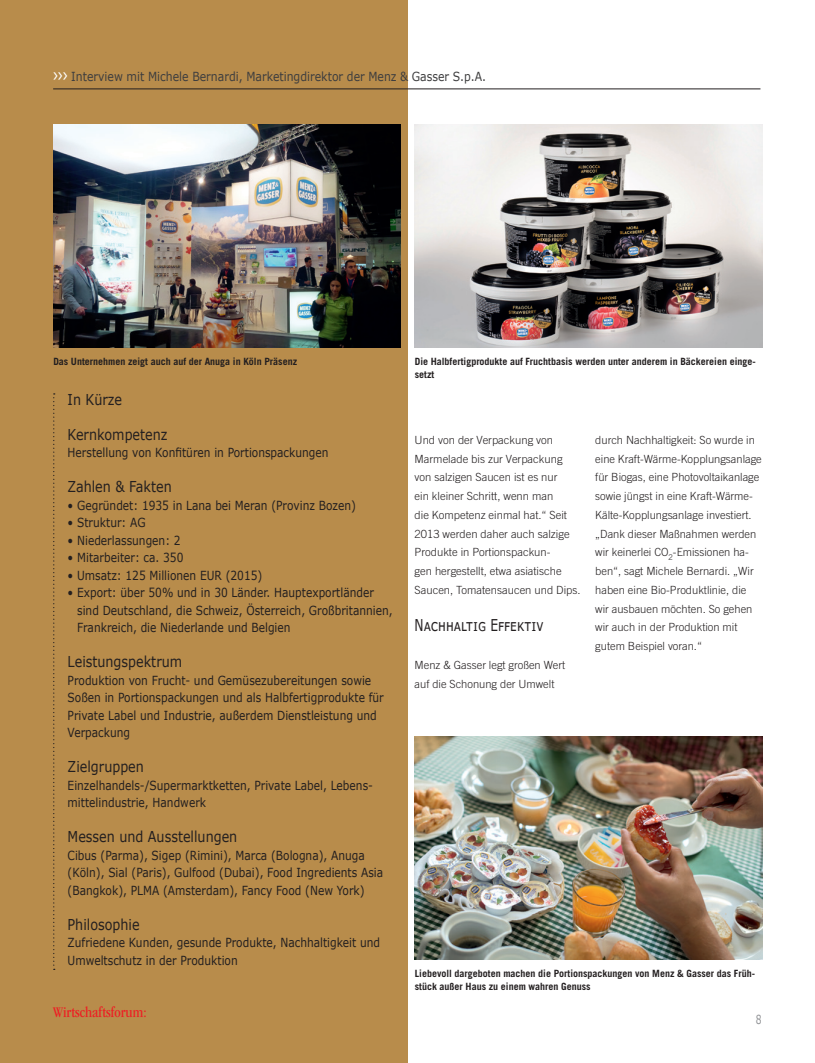
<style>
.page{position:relative;width:815px;height:1063px;background:#fff}
.page>*{position:absolute;margin:0;border:0;box-sizing:border-box;transform-origin:0 0}
.t1{font:16.25px "Verdana";color:#231f20;scale:.75 1}
.t2{font:condensed 15.25px "ITC Garamond Std";color:#ee1d23}
.t3{font:15px "Verdana";color:#231f20;scale:.85 1}
.t4{font:12.5px/17.5px "Verdana";color:#231f20;scale:.85 1}
.t5{font:12.5px "Verdana";color:#3e3e3f;scale:.87 1}
.t6{font:12.5px "Verdana";color:#939598;scale:.74 1}
.t7{font:300 11.25px/18.8px "Trade Gothic LT Pro";color:#231f20}
.t8{font:700 10px/12.5px "Trade Gothic LT Pro";color:#231f20}
.s1{font-family:"Myriad Pro";font-size:20px;color:#fff}
</style>
<div class="page">
<div style="left:0;top:0;width:408px;height:1063px;background:#b88c4b"></div>
<hr style="left:53px;top:89px;width:707px;height:1px;background:#231f20">
<svg style="left:53px;top:393px;width:2px;height:577px"></svg>
<img style="left:53px;top:124px;width:348px;height:223px">
<img style="left:415px;top:124px;width:347px;height:223px">
<img style="left:415px;top:736px;width:347px;height:223px">
<p class="t5" style="left:53px;top:68px;width:499px"><span class="s1">›››</span> Interview mit Michele Bernardi, Marketingdirektor der Menz &amp; Gasser S.p.A.</p>
<p class="t8" style="left:53px;top:355px;width:245px">Das Unternehmen zeigt auch auf der Anuga in Köln Präsenz</p>
<p class="t8" style="left:415px;top:355px;width:342px">Die Halbfertigprodukte auf Fruchtbasis werden unter anderem in Bäckereien einge&shy;setzt</p>
<p class="t3" style="left:68px;top:389px;width:66px">In Kürze</p>
<p class="t3" style="left:68px;top:424px;width:119px">Kernkompetenz</p>
<p class="t4" style="left:68px;top:444px;width:309px">Herstellung von Konfitüren in Portionspackungen</p>
<p class="t3" style="left:68px;top:477px;width:124px">Zahlen &amp; Fakten</p>
<p class="t4" style="left:68px;top:496px;width:341px">• Gegründet: 1935 in Lana bei Meran (Provinz Bozen)</p>
<p class="t4" style="left:68px;top:514px;width:93px">• Struktur: AG</p>
<p class="t4" style="left:68px;top:531px;width:134px">• Niederlassungen: 2</p>
<p class="t4" style="left:68px;top:549px;width:138px">• Mitarbeiter: ca. 350</p>
<p class="t4" style="left:68px;top:566px;width:231px">• Umsatz: 125 Millionen EUR (2015)</p>
<p class="t4" style="left:77px;top:584px;width:373px;text-indent:-10px">• Export: über 50% und in 30 Länder. Hauptexportländer sind Deutschland, die Schweiz, Österreich, Großbritannien,<br>Frankreich, die Niederlande und Belgien</p>
<p class="t3" style="left:68px;top:652px;width:136px">Leistungspektrum</p>
<p class="t4" style="left:68px;top:671px;width:374px">Produktion von Frucht- und Gemüsezubereitungen sowie Soßen in Portionspackungen und als Halbfertigprodukte für Private Label und Industrie, außerdem Dienstleistung und Verpackung</p>
<p class="t3" style="left:68px;top:757px;width:91px">Zielgruppen</p>
<p class="t4" style="left:68px;top:776px;width:361px">Einzelhandels-/Supermarktketten, Private Label, Lebens&shy;mittelindustrie, Handwerk</p>
<p class="t3" style="left:68px;top:827px;width:201px">Messen und Ausstellungen</p>
<p class="t4" style="left:68px;top:846px;width:373px">Cibus (Parma), Sigep (Rimini), Marca (Bologna), Anuga (Köln), Sial (Paris), Gulfood (Dubai), Food Ingredients Asia (Bangkok), PLMA (Amsterdam), Fancy Food (New York)</p>
<p class="t3" style="left:68px;top:914px;width:86px">Philosophie</p>
<p class="t4" style="left:68px;top:934px;width:369px">Zufriedene Kunden, gesunde Produkte, Nachhaltigkeit und<br>Umweltschutz in der Produktion</p>
<p class="t2" style="left:53px;top:1004px;width:95px">Wirtschaftsforum:</p>
<p class="t7" style="left:415px;top:430px;width:168px">Und von der Verpackung von<br>Marmelade bis zur Verpackung von salzigen Saucen ist es nur<br>ein kleiner Schritt, wenn man<br>die Kompetenz einmal hat.“ Seit<br>2013 werden daher auch salzige<br>Produkte in Portionspackun-<br>gen hergestellt, etwa asiatische<br>Saucen, Tomatensaucen und Dips.</p>
<h1 class="t1" style="left:415px;top:614px;width:173px">Nachhaltig Effektiv</h1>
<p class="t7" style="left:415px;top:655px;width:152px">Menz &amp; Gasser legt großen Wert auf die Schonung der Umwelt</p>
<p class="t7" style="left:595px;top:430px;width:168px">durch Nachhaltigkeit: So wurde in eine Kraft-Wärme-Kopplungsanlage für Biogas, eine Photovoltaikanlage sowie jüngst in eine Kraft-Wärme-Kälte-Kopplungsanlage investiert. „Dank dieser Maßnahmen werden wir keinerlei CO<sub>2</sub>-Emissionen ha&shy;ben“, sagt Michele Bernardi. „Wir haben eine Bio-Produktlinie, die wir ausbauen möchten. So gehen wir auch in der Produktion mit gutem Beispiel voran.“</p>
<p class="t8" style="left:415px;top:967px;width:342px">Liebevoll dargeboten machen die Portionspackungen von Menz &amp; Gasser das Früh&shy;stück außer Haus zu einem wahren Genuss</p>
<p class="t6" style="left:756px;top:1011px;width:9px">8</p>
</div>
